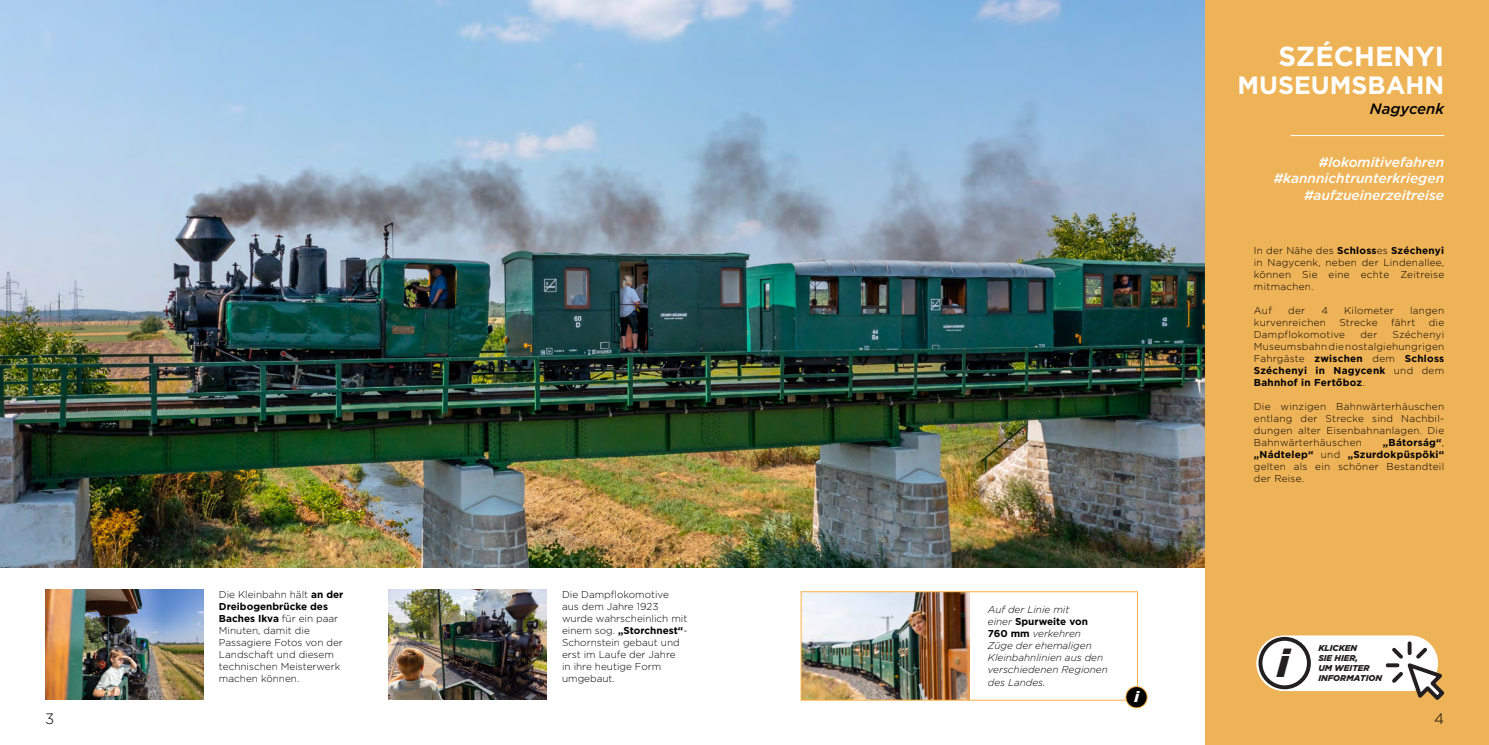
<style>
.page{position:relative;width:1489px;height:745px;background:#fff}
.page>*{position:absolute;margin:0;border:0;box-sizing:border-box;transform-origin:0 0}
.t1{font:italic 900 38.88px "Gotham";color:#231f20}
.t2{font:700 27.5px "Gotham";color:#fff}
.t3{font:700 25px "Gotham";color:#fff}
.t4{font:italic 500 15px "Gotham";color:#000}
.t5{font:300 15px "Gotham";color:#000}
.t6{font:italic 900 15px "Gotham";color:#fff}
.t7{font:italic 500 13.75px/16.5px "Gotham";color:#fff;text-align:right}
.t8{font:300 10px/12px "Gotham";letter-spacing:.01em;color:#000;text-align:justify}
.t9{font:italic 300 10px/12px "Gotham";color:#000}
.t10{font:italic 900 8.5px/10.2px "Gotham";color:#231f20}
.s1{font-weight:700}
.s2{font-weight:700;font-style:normal}
</style>
<div class="page">
<img style="left:802px;top:593px;width:167px;height:105px">
<div style="left:800px;top:591px;width:337px;height:109px;border:1px solid #fbb042"></div>
<img style="left:45px;top:589px;width:158px;height:110px">
<img style="left:388px;top:589px;width:158px;height:110px">
<img style="left:0;top:0;width:1205px;height:567px">
<div style="left:1205px;top:0;width:283px;height:744px;background:#efb357"></div>
<hr style="left:1290px;top:135px;width:153px;height:1px;background:#fff">
<div style="left:1125px;top:686px;width:22px;height:21px;background:#000;border-radius:50%"></div>
<div style="left:1125px;top:685px;width:22px;height:22px;border:1px solid #fbb042;border-radius:50%"></div>
<div style="left:1256px;top:635px;width:181px;height:55px;background:#fff;border-radius:28px"></div>
<div style="left:1258px;top:636px;width:52px;height:52px;border:4px solid #231f20;border-radius:50%"></div>
<svg style="left:1387px;top:643px;width:56px;height:56px"></svg>
<h2 class="t2" style="left:1278px;top:38px;width:167px">SZÉCHENYI</h2>
<h3 class="t3" style="left:1237px;top:68px;width:208px">MUSEUMSBAHN</h3>
<h3 class="t4" style="left:1369px;top:99px;width:76px">Nagycenk</h3>
<h3 class="t7" style="left:1273px;top:153px;width:172px">#lokomitivefahren #kannnichtrunterkriegen #aufzueinerzeitreise</h3>
<p class="t8" style="left:219px;top:587px;width:126px;text-align:left">Die Kleinbahn hält <span class="s1">an der<br>Dreibogenbrücke des<br>Baches Ikva</span> für ein paar<br>Minuten, damit die<br>Passagiere Fotos von der<br>Landschaft und diesem technischen Meisterwerk machen können.</p>
<p class="t8" style="left:562px;top:587px;width:127px;text-align:left">Die Dampflokomotive aus dem Jahre 1923 wurde wahrscheinlich mit einem sog. <span class="s1">„Storchnest“</span>-<br>Schornstein gebaut und erst im Laufe der Jahre<br>in ihre heutige Form umgebaut.</p>
<p class="t9" style="left:987px;top:603px;width:121px">Auf der Linie mit<br>einer <span class="s2">Spurweite von<br>760 mm</span> verkehren<br>Züge der ehemaligen<br>Kleinbahnlinien aus den verschiedenen Regionen des Landes.</p>
<h3 class="t6" style="left:1134px;top:686px;width:6px">i</h3>
<p class="t8" style="left:1253px;top:244px;width:192px">In der Nähe des <span class="s1">Schloss</span>es <span class="s1">Széchenyi </span>in Nagycenk, neben der Lindenallee, können Sie eine echte Zeitreise mitmachen.</p>
<p class="t8" style="left:1253px;top:304px;width:20px">Auf</p>
<p class="t8" style="left:1287px;top:304px;width:18px">der</p>
<p class="t8" style="left:1321px;top:304px;width:8px">4</p>
<p class="t8" style="left:1343px;top:304px;width:51px">Kilometer</p>
<p class="t8" style="left:1409px;top:304px;width:36px">langen</p>
<p class="t8" style="left:1253px;top:316px;width:74px">kurvenreichen</p>
<p class="t8" style="left:1339px;top:316px;width:40px">Strecke</p>
<p class="t8" style="left:1390px;top:316px;width:26px">fährt</p>
<p class="t8" style="left:1428px;top:316px;width:17px">die</p>
<p class="t8" style="left:1253px;top:328px;width:93px">Dampflokomotive</p>
<p class="t8" style="left:1360px;top:328px;width:18px">der</p>
<p class="t8" style="left:1253px;top:328px;width:192px;text-indent:139px">Széchenyi Museumsbahn die nostalgiehungrigen Fahrgäste <span class="s1">zwischen</span> dem <span class="s1">Schloss Széchenyi in Nagycenk</span> und dem <span class="s1">Bahnhof in Fertőboz</span>.</p>
<p class="t8" style="left:1253px;top:400px;width:192px">Die winzigen Bahnwärterhäuschen entlang der Strecke sind Nachbil&shy;dungen alter Eisenbahnanlagen. Die Bahnwärterhäuschen</p>
<p class="t8" style="left:1253px;top:436px;width:192px;text-indent:129px"><span class="s1">„Bátorság“</span>, <span class="s1">„Nádtelep“</span> und <span class="s1">„Szurdokpüspöki“ </span>gelten als ein schöner Bestandteil der Reise.</p>
<h1 class="t1" style="left:1276px;top:636px;width:13px">i</h1>
<p class="t10" style="left:1318px;top:642px;width:65px">KLICKEN<br>SIE HIER,<br>UM WEITER<br>INFORMATION</p>
<h3 class="t5" style="left:45px;top:709px;width:11px">3</h3>
<h3 class="t5" style="left:1433px;top:709px;width:11px">4</h3>
</div>
